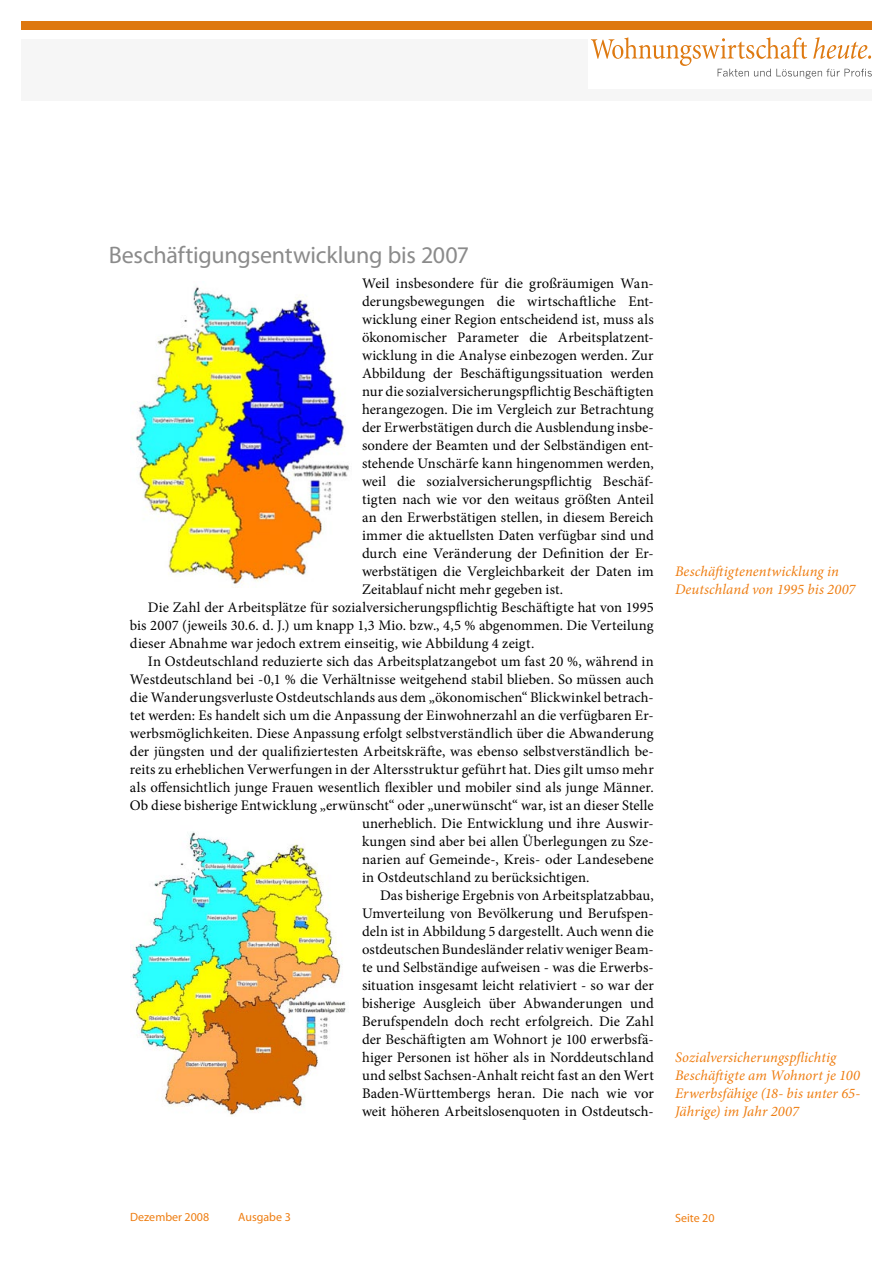
<style>
.page{position:relative;width:893px;height:1263px;background:#fff}
.page>*{position:absolute;margin:0;border:0;box-sizing:border-box;transform-origin:0 0}
.t1{font:24px "Myriad Pro";letter-spacing:-.01em;color:#8b8b8b}
.t2{font:14.7px "Minion Pro";letter-spacing:.005em;color:#000}
.t3{font:italic 14.7px/18px "Minion Pro";letter-spacing:.005em;color:#ee7d11}
.t4{font:12px "Myriad Pro";color:#ee7d11}
</style>
<div class="page">
<div style="left:21px;top:39px;width:851px;height:62px;background:#f6f6f6"></div>
<div style="left:21px;top:21px;width:851px;height:9px;background:#de780f"></div>
<div style="left:588px;top:34px;width:296px;height:55px;background:#fff"></div>
<svg style="left:591px;top:37px;width:281px;height:42px"></svg>
<img style="left:130px;top:287px;width:219px;height:299px">
<img style="left:130px;top:831px;width:216px;height:284px">
<h1 class="t1" style="left:109px;top:240px;width:362px">Beschäftigungsentwicklung bis 2007</h1>
<p class="t2" style="left:362px;top:273px;width:293px">Weil insbesondere für die großräumigen Wan-</p>
<p class="t2" style="left:362px;top:291px;width:293px">derungsbewegungen die wirtschaftliche Ent-</p>
<p class="t2" style="left:362px;top:309px;width:293px">wicklung einer Region entscheidend ist, muss als</p>
<p class="t2" style="left:362px;top:327px;width:293px">ökonomischer Parameter die Arbeitsplatzent-</p>
<p class="t2" style="left:362px;top:345px;width:293px">wicklung in die Analyse einbezogen werden. Zur</p>
<p class="t2" style="left:362px;top:363px;width:293px">Abbildung der Beschäftigungssituation werden</p>
<p class="t2" style="left:362px;top:381px;width:293px">nur die sozialversicherungspflichtig Beschäftigten</p>
<p class="t2" style="left:362px;top:399px;width:293px">herangezogen. Die im Vergleich zur Betrachtung</p>
<p class="t2" style="left:362px;top:417px;width:293px">der Erwerbstätigen durch die Ausblendung insbe-</p>
<p class="t2" style="left:362px;top:435px;width:293px">sondere der Beamten und der Selbständigen ent-</p>
<p class="t2" style="left:362px;top:453px;width:293px">stehende Unschärfe kann hingenommen werden,</p>
<p class="t2" style="left:362px;top:471px;width:293px">weil die sozialversicherungspflichtig Beschäf-</p>
<p class="t2" style="left:362px;top:490px;width:293px">tigten nach wie vor den weitaus größten Anteil</p>
<p class="t2" style="left:362px;top:508px;width:293px">an den Erwerbstätigen stellen, in diesem Bereich</p>
<p class="t2" style="left:362px;top:526px;width:293px">immer die aktuellsten Daten verfügbar sind und</p>
<p class="t2" style="left:362px;top:544px;width:293px">durch eine Veränderung der Definition der Er-</p>
<p class="t2" style="left:362px;top:562px;width:293px">werbstätigen die Vergleichbarkeit der Daten im</p>
<p class="t2" style="left:362px;top:580px;width:203px">Zeitablauf nicht mehr gegeben ist.</p>
<p class="t2" style="left:148px;top:598px;width:507px">Die Zahl der Arbeitsplätze für sozialversicherungspflichtig Beschäftigte hat von 1995</p>
<p class="t2" style="left:130px;top:616px;width:525px">bis 2007 (jeweils 30.6. d. J.) um knapp 1,3 Mio. bzw., 4,5 % abgenommen. Die Verteilung</p>
<p class="t2" style="left:130px;top:634px;width:406px">dieser Abnahme war jedoch extrem einseitig, wie Abbildung 4 zeigt.</p>
<p class="t2" style="left:148px;top:652px;width:507px">In Ostdeutschland reduzierte sich das Arbeitsplatzangebot um fast 20 %, während in</p>
<p class="t2" style="left:130px;top:670px;width:525px">Westdeutschland bei -0,1 % die Verhältnisse weitgehend stabil blieben. So müssen auch</p>
<p class="t2" style="left:130px;top:688px;width:525px">die Wanderungsverluste Ostdeutschlands aus dem „ökonomischen“ Blickwinkel betrach-</p>
<p class="t2" style="left:130px;top:706px;width:525px">tet werden: Es handelt sich um die Anpassung der Einwohnerzahl an die verfügbaren Er-</p>
<p class="t2" style="left:130px;top:724px;width:525px">werbsmöglichkeiten. Diese Anpassung erfolgt selbstverständlich über die Abwanderung</p>
<p class="t2" style="left:130px;top:742px;width:525px">der jüngsten und der qualifiziertesten Arbeitskräfte, was ebenso selbstverständlich be-</p>
<p class="t2" style="left:130px;top:760px;width:525px">reits zu erheblichen Verwerfungen in der Altersstruktur geführt hat. Dies gilt umso mehr</p>
<p class="t2" style="left:130px;top:778px;width:525px">als offensichtlich junge Frauen wesentlich flexibler und mobiler sind als junge Männer.</p>
<p class="t2" style="left:130px;top:796px;width:525px">Ob diese bisherige Entwicklung „erwünscht“ oder „unerwünscht“ war, ist an dieser Stelle</p>
<p class="t2" style="left:362px;top:814px;width:293px">unerheblich. Die Entwicklung und ihre Auswir-</p>
<p class="t2" style="left:362px;top:832px;width:293px">kungen sind aber bei allen Überlegungen zu Sze-</p>
<p class="t2" style="left:362px;top:850px;width:293px">narien auf Gemeinde-, Kreis- oder Landesebene</p>
<p class="t2" style="left:362px;top:868px;width:229px">in Ostdeutschland zu berücksichtigen.</p>
<p class="t2" style="left:380px;top:886px;width:275px">Das bisherige Ergebnis von Arbeitsplatzabbau,</p>
<p class="t2" style="left:362px;top:904px;width:293px">Umverteilung von Bevölkerung und Berufspen-</p>
<p class="t2" style="left:362px;top:922px;width:293px">deln ist in Abbildung 5 dargestellt. Auch wenn die</p>
<p class="t2" style="left:362px;top:940px;width:293px">ostdeutschen Bundesländer relativ weniger Beam-</p>
<p class="t2" style="left:362px;top:958px;width:293px">te und Selbständige aufweisen - was die Erwerbs-</p>
<p class="t2" style="left:362px;top:976px;width:293px">situation insgesamt leicht relativiert - so war der</p>
<p class="t2" style="left:362px;top:994px;width:293px">bisherige Ausgleich über Abwanderungen und</p>
<p class="t2" style="left:362px;top:1012px;width:293px">Berufspendeln doch recht erfolgreich. Die Zahl</p>
<p class="t2" style="left:362px;top:1030px;width:293px">der Beschäftigten am Wohnort je 100 erwerbsfä-</p>
<p class="t2" style="left:362px;top:1048px;width:293px">higer Personen ist höher als in Norddeutschland</p>
<p class="t2" style="left:362px;top:1066px;width:293px">und selbst Sachsen-Anhalt reicht fast an den Wert</p>
<p class="t2" style="left:362px;top:1084px;width:293px">Baden-Württembergs heran. Die nach wie vor</p>
<p class="t2" style="left:362px;top:1102px;width:293px">weit höheren Arbeitslosenquoten in Ostdeutsch-</p>
<p class="t3" style="left:675px;top:562px;width:182px">Beschäftigtenentwicklung in<br>Deutschland von 1995 bis 2007</p>
<p class="t3" style="left:675px;top:1048px;width:187px">Sozialversicherungspflichtig<br>Beschäftigte am Wohnort je 100<br>Erwerbsfähige (18- bis unter 65-<br>Jährige) im Jahr 2007</p>
<p class="t4" style="left:130px;top:1209px;width:81px">Dezember 2008</p>
<p class="t4" style="left:238px;top:1209px;width:54px">Ausgabe 3</p>
<p class="t4" style="left:675px;top:1210px;width:41px">Seite 20</p>
</div>
